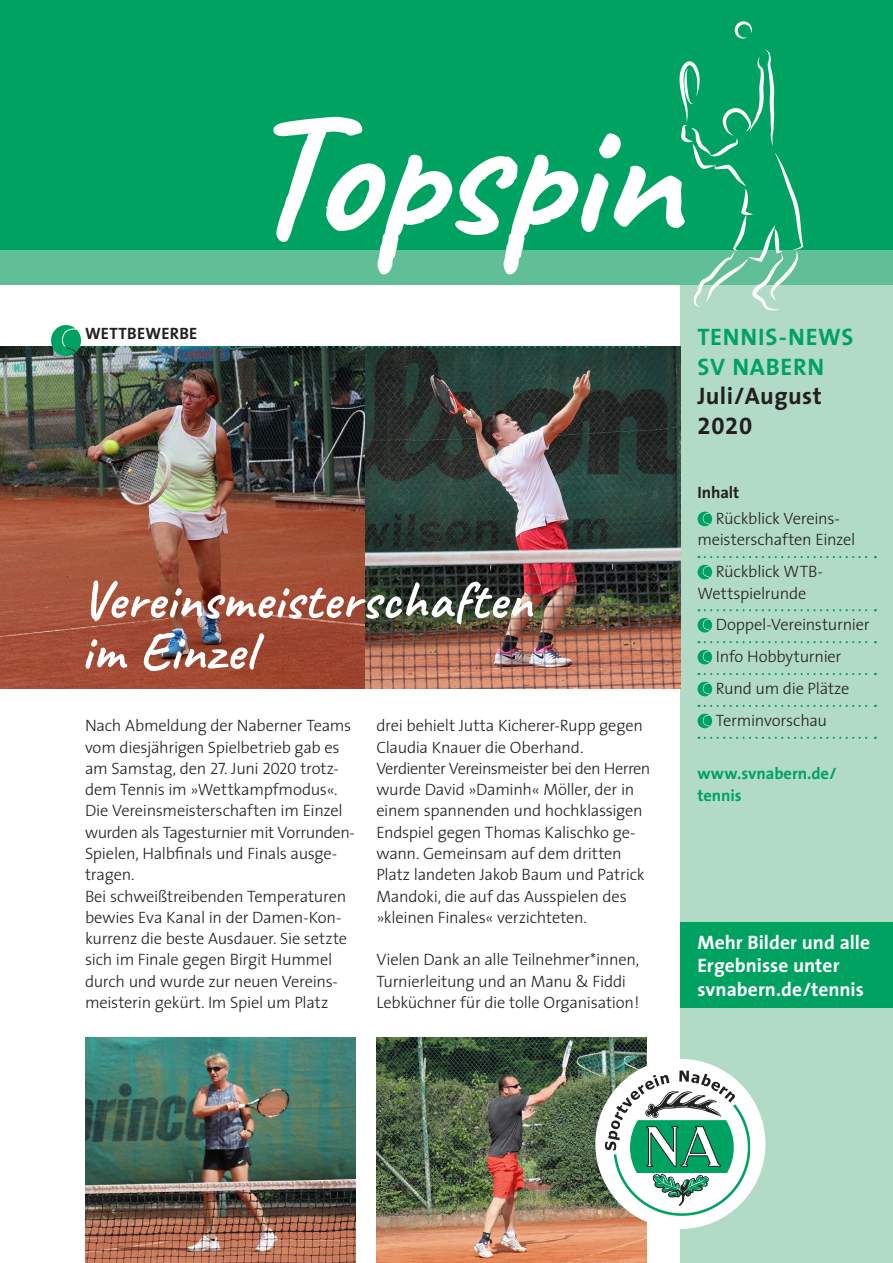
<style>
.page{position:relative;width:893px;height:1263px;background:#fff}
.page>*{position:absolute;margin:0;border:0;box-sizing:border-box;transform-origin:0 0}
.t1{font:700 180px "Caveat";letter-spacing:-.015em;color:#fff}
.t2{font:700 54px/51px "Caveat";letter-spacing:.015em;color:#fff}
.t3{font:700 24px/29.7px "The Sans";letter-spacing:.035em;color:#00a261}
.t4{font:700 24px/29.7px "The Sans";letter-spacing:.02em;color:#231f20}
.t5{font:700 19.5px/23.4px "The Sans";color:#fff}
.t6{font:300 16.5px/21.3px "The Sans";letter-spacing:-.02em;color:#231f20}
.t7{font:700 16.5px/21.3px "The Sans";color:#00a261}
.t8{font:700 16.5px "The Sans";letter-spacing:.015em;color:#231f20}
.s1{font-family:"The Sans Light Caps";font-weight:400}
.s2{font-family:"The Sans Bold Expert";font-weight:400}
</style>
<div class="page">
<div style="left:680px;top:285px;width:213px;height:978px;background:#b1dbc7"></div>
<div style="left:0;top:0;width:893px;height:251px;background:#00a261"></div>
<div style="left:0;top:251px;width:893px;height:34px;background:#60bf97"></div>
<svg style="left:679px;top:49px;width:124px;height:262px"></svg>
<svg style="left:734px;top:21px;width:18px;height:18px"></svg>
<img style="left:0;top:347px;width:680px;height:342px">
<img style="left:85px;top:1037px;width:270px;height:226px">
<img style="left:376px;top:1037px;width:270px;height:226px">
<div style="left:595px;top:1059px;width:170px;height:170px;background:#fff;border-radius:50%"></div>
<svg style="left:605px;top:1070px;width:145px;height:146px"></svg>
<svg style="left:705px;top:556px;width:171px;height:2px"></svg>
<svg style="left:705px;top:609px;width:171px;height:2px"></svg>
<svg style="left:705px;top:641px;width:171px;height:2px"></svg>
<svg style="left:705px;top:673px;width:171px;height:2px"></svg>
<svg style="left:705px;top:705px;width:171px;height:2px"></svg>
<svg style="left:705px;top:737px;width:171px;height:2px"></svg>
<img style="left:697px;top:511px;width:15px;height:15px;border-radius:7px">
<img style="left:697px;top:565px;width:15px;height:14px;border-radius:7px">
<img style="left:697px;top:618px;width:15px;height:15px;border-radius:7px">
<img style="left:697px;top:650px;width:15px;height:14px;border-radius:7px">
<img style="left:697px;top:682px;width:15px;height:14px;border-radius:7px">
<img style="left:697px;top:713px;width:15px;height:15px;border-radius:7px">
<svg style="left:81px;top:346px;width:565px;height:2px"></svg>
<img style="left:51px;top:325px;width:30px;height:30px">
<div style="left:680px;top:923px;width:213px;height:85px;background:#00a261"></div>
<p class="t1" style="left:243px;top:60px;width:438px">Topspin</p>
<p class="t8" style="left:85px;top:320px;width:114px">WETTBEWERBE</p>
<p class="t2" style="left:81px;top:574px;width:453px">Vereinsmeisterschaften im Einzel</p>
<p class="t6" style="left:85px;top:715px;width:271px">Nach Abmeldung der Naberner Teams vom diesjährigen Spielbetrieb gab es am Samstag, den <span class="s1">27</span>. Juni <span class="s1">2020</span> trotz&shy;dem Tennis im »Wettkampfmodus«.<br>Die Vereinsmeisterschaften im Einzel wurden als Tagesturnier mit Vorrunden-Spielen, Halbfinals und Finals ausge&shy;tragen.</p>
<p class="t6" style="left:85px;top:885px;width:264px">Bei schweißtreibenden Temperaturen bewies Eva Kanal in der Damen-Kon&shy;kurrenz die beste Ausdauer. Sie setzte sich im Finale gegen Birgit Hummel durch und wurde zur neuen Vereins&shy;meisterin gekürt. Im Spiel um Platz</p>
<p class="t6" style="left:376px;top:715px;width:276px">drei behielt Jutta Kicherer-Rupp gegen Claudia Knauer die Oberhand.<br>Verdienter Vereinsmeister bei den Herren wurde David »Daminh« Möller, der in einem spannenden und hochklassigen Endspiel gegen Thomas Kalischko ge&shy;wann. Gemeinsam auf dem dritten Platz landeten Jakob Baum und Patrick Mandoki, die auf das Ausspielen des »kleinen Finales« verzichteten.</p>
<p class="t6" style="left:376px;top:948px;width:265px">Vielen Dank an alle Teilnehmer*innen,<br>Turnierleitung und an Manu &amp; Fiddi<br>Lebküchner für die tolle Organisation!</p>
<p class="t3" style="left:697px;top:321px;width:158px">TENNIS-NEWS<br>SV NABERN</p>
<p class="t4" style="left:697px;top:381px;width:126px">Juli/August<br><span class="s2">2020</span></p>
<p class="t8" style="left:697px;top:478px;width:43px">Inhalt</p>
<p class="t6" style="left:697px;top:507px;width:160px;text-align:center">Rückblick Vereins&shy;meisterschaften Einzel</p>
<p class="t6" style="left:697px;top:560px;width:127px;text-indent:18px">Rückblick WTB-<br>Wettspielrunde</p>
<p class="t6" style="left:716px;top:614px;width:155px">Doppel-Vereinsturnier</p>
<p class="t6" style="left:716px;top:645px;width:127px">Info Hobbyturnier</p>
<p class="t6" style="left:716px;top:677px;width:135px">Rund um die Plätze</p>
<p class="t6" style="left:716px;top:709px;width:113px">Terminvorschau</p>
<p class="t7" style="left:697px;top:763px;width:141px">www.svnabern.de/ tennis</p>
<p class="t5" style="left:697px;top:930px;width:174px">Mehr Bilder und alle<br>Ergebnisse unter svnabern.de/tennis</p>
</div>
